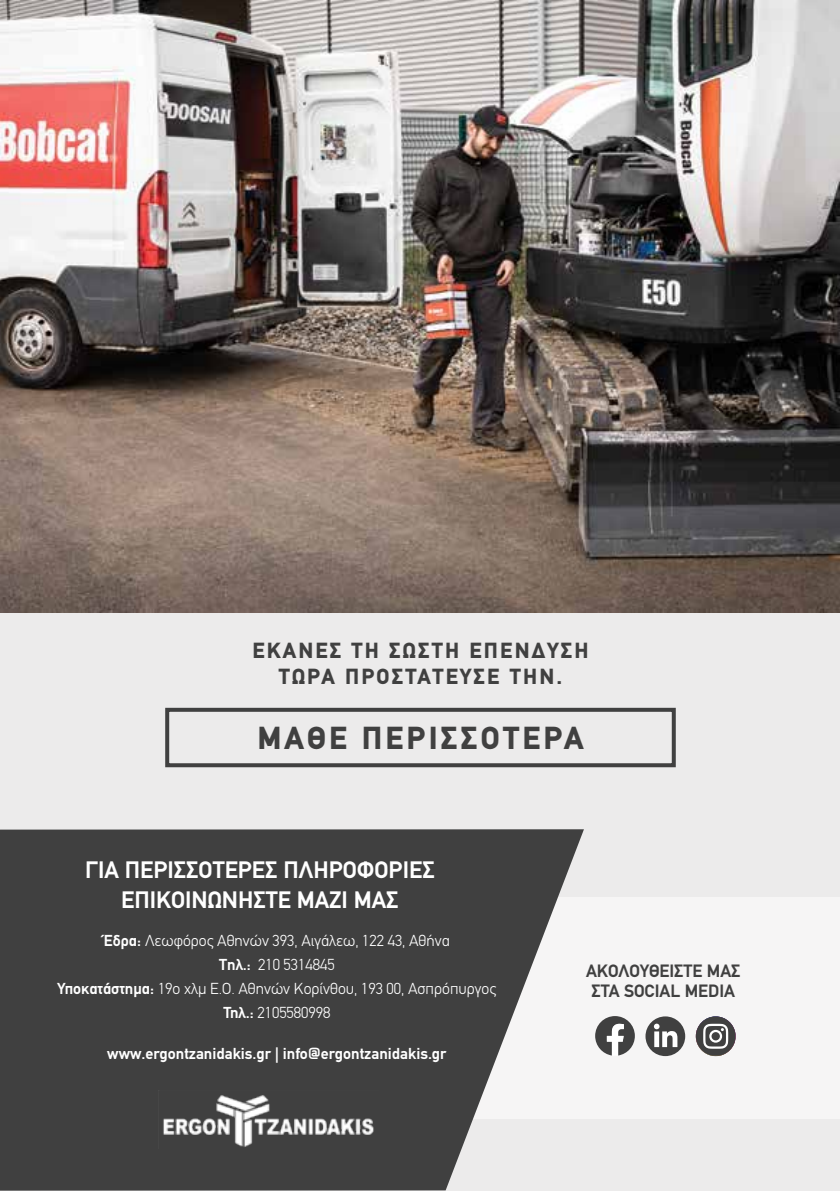
<style>
.page{position:relative;width:840px;height:1191px;background:#fff}
.page>*{position:absolute;margin:0;border:0;box-sizing:border-box;transform-origin:0 0}
.t1{font:900 32px "PF Din Text";letter-spacing:.1em;color:#404040}
.t2{font:700 24px/30px "PF Din Text";color:#fff;text-align:center}
.t3{font:900 22px/26.4px "PF Din Text";letter-spacing:.1em;color:#404040;text-align:center}
.t4{font:700 18px/20px "PF Din Text";color:#404040;text-align:center}
.t5{font:300 16px/24px "PF Din Text";color:#fff;text-align:center}
.t6{font:700 16px "PF Din Text";color:#fff}
.s1{font-weight:700}
</style>
<div class="page">
<img style="left:0;top:0;width:839px;height:613px">
<div style="left:0;top:613px;width:839px;height:578px;background:#ecebeb"></div>
<div style="left:5px;top:897px;width:834px;height:222px;background:#f6f5f5"></div>
<svg style="left:0;top:829px;width:583px;height:361px;background:#565656"></svg>
<img style="left:158px;top:1090px;width:220px;height:58px">
<svg style="left:595px;top:1016px;width:39px;height:39px"></svg>
<svg style="left:695px;top:1016px;width:40px;height:39px"></svg>
<div style="left:645px;top:1016px;width:39px;height:40px;background:#404040;border-radius:50%"></div>
<svg style="left:653px;top:1023px;width:24px;height:24px"></svg>
<div style="left:165px;top:708px;width:510px;height:59px;border:4px solid #404040"></div>
<h3 class="t3" style="left:252px;top:637px;width:337px">ΕΚΑΝΕΣ ΤΗ ΣΩΣΤΗ ΕΠΕΝΔΥΣΗ<br>ΤΏΡΑ ΠΡΟΣΤΆΤΕΥΣΕ ΤΗΝ.</h3>
<h1 class="t1" style="left:257px;top:719px;width:327px">ΜΆΘΕ ΠΕΡΙΣΣΌΤΕΡΑ</h1>
<h2 class="t2" style="left:85px;top:855px;width:351px">ΓΙΑ ΠΕΡΙΣΣΌΤΕΡΕΣ ΠΛΗΡΟΦΟΡΊΕΣ<br>ΕΠΙΚΟΙΝΩΝΉΣΤΕ ΜΑΖΊ ΜΑΣ</h2>
<p class="t5" style="left:57px;top:928px;width:440px"><span class="s1">Έδρα:</span> Λεωφόρος Αθηνών 393, Αιγάλεω, 122 43, Αθήνα<br><span class="s1">Tηλ.:</span> 210 5314845<br><span class="s1">Υποκατάστημα:</span> 19ο χλμ Ε.Ο. Αθηνών Κορίνθου, 193 00, Ασπρόπυργος <span class="s1">Τηλ.:</span> 2105580998</p>
<p class="t6" style="left:107px;top:1044px;width:340px">www.ergontzanidakis.gr | info@ergontzanidakis.gr</p>
<p class="t4" style="left:585px;top:961px;width:156px">ΑΚΟΛΟΥΘΕΊΣΤΕ ΜΑΣ<br>ΣΤΑ SOCIAL MEDIA</p>
</div>
